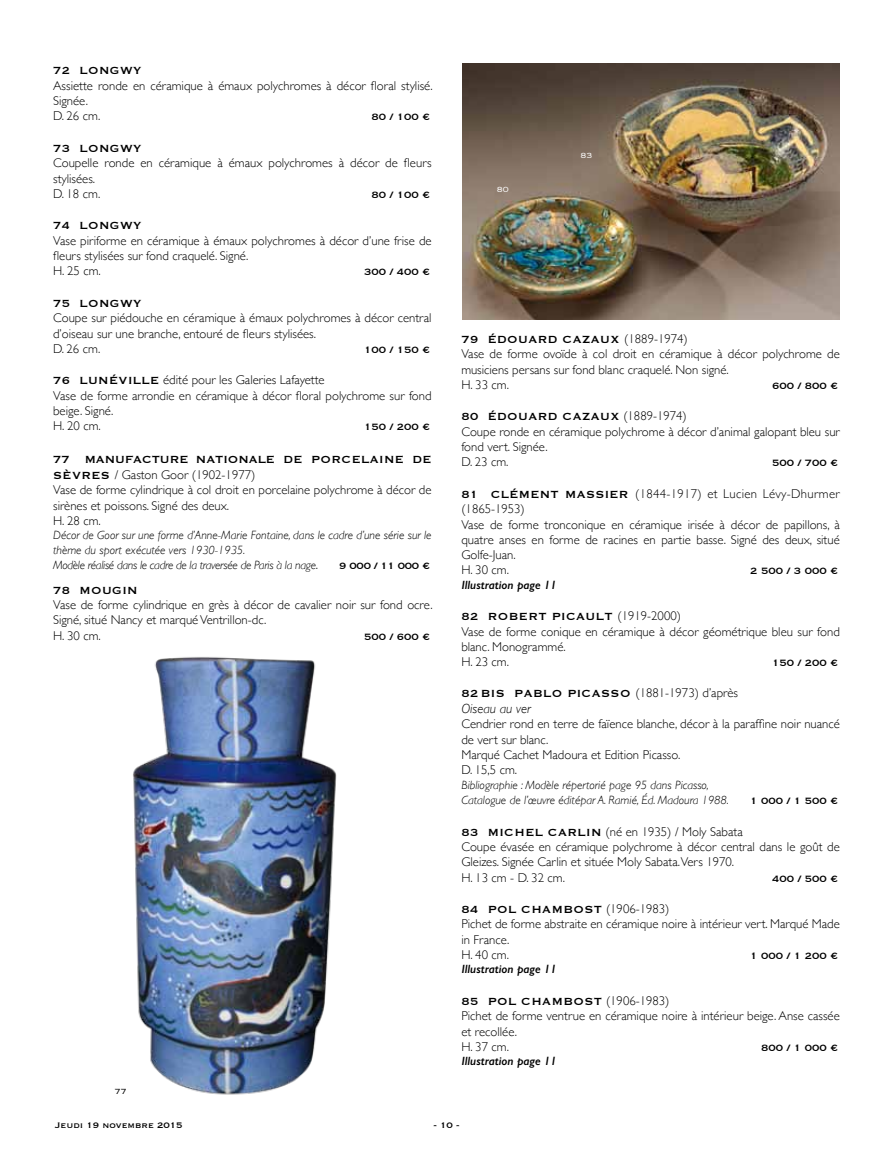
<style>
.page{position:relative;width:893px;height:1149px;background:#fff}
.page>*{position:absolute;margin:0;border:0;box-sizing:border-box;transform-origin:0 0}
.t1{font:13.5px "Copperplate";letter-spacing:.03em;color:#000}
.t2{font:13.5px "Copperplate";letter-spacing:-.005em;color:#000}
.t3{font:italic 300 13.5px "Gill Sans";color:#000}
.t4{font:300 12.75px/15.3px "Gill Sans";color:#000}
.t5{font:italic 300 12px/14.9px "Gill Sans";color:#000}
.t6{font:12px "Copperplate";color:#000}
.t7{font:italic 600 12px "Gill Sans";color:#000}
.t8{font:10.5px "Copperplate";color:#000}
.t9{font:300 9.75px "Copperplate";color:#fff}
.t10{font:300 9.75px "Copperplate";color:#000}
.s1{font-family:"Copperplate";font-weight:400;font-size:13.5px}
.s2{font-style:normal;font-size:12.75px}
.s3{font-family:"Gill Sans";font-weight:300;font-size:12.75px}
</style>
<div class="page">
<img style="left:133px;top:657px;width:204px;height:438px">
<img style="left:462px;top:64px;width:378px;height:255px">
<p class="t1" style="left:53px;top:62px;width:90px">72 Longwy</p>
<p class="t4" style="left:53px;top:77px;width:381px">Assiette ronde en céramique à émaux polychromes à décor floral stylisé.<br>Signée.<br>D. 26 cm.</p>
<p class="t6" style="left:371px;top:109px;width:60px">80 / 100 €</p>
<p class="t1" style="left:53px;top:139px;width:90px">73 Longwy</p>
<p class="t4" style="left:53px;top:155px;width:380px">Coupelle ronde en céramique à émaux polychromes à décor de fleurs stylisées.<br>D. 18 cm.</p>
<p class="t6" style="left:371px;top:187px;width:60px">80 / 100 €</p>
<p class="t1" style="left:53px;top:217px;width:90px">74 Longwy</p>
<p class="t4" style="left:53px;top:232px;width:380px">Vase piriforme en céramique à émaux polychromes à décor d’une frise de fleurs stylisées sur fond craquelé. Signé.<br>H. 25 cm.</p>
<p class="t6" style="left:364px;top:264px;width:67px">300 / 400 €</p>
<p class="t1" style="left:53px;top:294px;width:90px">75 Longwy</p>
<p class="t4" style="left:53px;top:310px;width:380px">Coupe sur piédouche en céramique à émaux polychromes à décor central d’oiseau sur une branche, entouré de fleurs stylisées.<br>D. 26 cm.</p>
<p class="t6" style="left:364px;top:341px;width:67px">100 / 150 €</p>
<p class="t4" style="left:53px;top:372px;width:380px"><span class="s1">76 Lunéville</span> édité pour les Galeries Lafayette<br>Vase de forme arrondie en céramique à décor floral polychrome sur fond beige. Signé.<br>H. 20 cm.</p>
<p class="t6" style="left:364px;top:419px;width:67px">150 / 200 €</p>
<p class="t2" style="left:53px;top:450px;width:378px">77 Manufacture nationale de porcelaine de</p>
<p class="t4" style="left:53px;top:466px;width:380px"><span class="s1">S èvre s</span> / Gaston Goor (1902-1977)<br>Vase de forme cylindrique à col droit en porcelaine polychrome à décor de sirènes et poissons. Signé des deux.<br>H. 28 cm.</p>
<p class="t5" style="left:53px;top:527px;width:380px">Décor de Goor sur une forme d’Anne-Marie Fontaine, dans le cadre d’une série sur le thème du sport exécutée vers 1930-1935.<br>Modèle réalisé dans le cadre de la traversée de Paris à la nage<span class="s2">.</span></p>
<p class="t6" style="left:339px;top:557px;width:92px">9 000 / 11 000 €</p>
<p class="t1" style="left:53px;top:581px;width:86px">78 Mougin</p>
<p class="t4" style="left:53px;top:596px;width:381px">Vase de forme cylindrique en grès à décor de cavalier noir sur fond ocre.<br>Signé, situé Nancy et marqué Ventrillon-dc.<br>H. 30 cm.</p>
<p class="t6" style="left:364px;top:628px;width:67px">500 / 600 €</p>
<p class="t10" style="left:115px;top:1084px;width:13px">77</p>
<p class="t9" style="left:497px;top:182px;width:13px">80</p>
<p class="t9" style="left:580px;top:149px;width:13px">83</p>
<p class="t1" style="left:461px;top:330px;width:228px">79 Édouard Cazaux <span class="s3">(1889-1974)</span></p>
<p class="t4" style="left:461px;top:346px;width:380px">Vase de forme ovoïde à col droit en céramique à décor polychrome de musiciens persans sur fond blanc craquelé. Non signé.<br>H. 33 cm.</p>
<p class="t6" style="left:772px;top:377px;width:67px">600 / 800 €</p>
<p class="t1" style="left:461px;top:408px;width:227px">80 Édouard Cazaux <span class="s3">(1889-1974)</span></p>
<p class="t4" style="left:461px;top:423px;width:380px">Coupe ronde en céramique polychrome à décor d’animal galopant bleu sur fond vert. Signée.<br>D. 23 cm.</p>
<p class="t6" style="left:772px;top:455px;width:67px">500 / 700 €</p>
<p class="t4" style="left:461px;top:485px;width:380px"><span class="s1">81 Clément Massier</span> (1844-1917) et Lucien Lévy-Dhurmer (1865-1953)<br>Vase de forme tronconique en céramique irisée à décor de papillons, à quatre anses en forme de racines en partie basse. Signé des deux, situé Golfe-Juan.<br>H. 30 cm.</p>
<p class="t6" style="left:750px;top:563px;width:89px">2 500 / 3 000 €</p>
<p class="t7" style="left:461px;top:577px;width:97px">Illustration page 11</p>
<p class="t1" style="left:461px;top:607px;width:221px">82 Robert Picault <span class="s3">(1919-2000)</span></p>
<p class="t4" style="left:461px;top:623px;width:380px">Vase de forme conique en céramique à décor géométrique bleu sur fond blanc. Monogrammé.<br>H. 23 cm.</p>
<p class="t6" style="left:772px;top:655px;width:67px">150 / 200 €</p>
<p class="t1" style="left:461px;top:684px;width:25px">82 BIS</p>
<p class="t4" style="left:514px;top:684px;width:225px"><span class="s1">Pablo Picasso</span> (1881-1973) d’après</p>
<p class="t3" style="left:461px;top:700px;width:71px">Oiseau au ver</p>
<p class="t4" style="left:461px;top:715px;width:380px">Cendrier rond en terre de faïence blanche, décor à la paraffine noir nuancé de vert sur blanc.<br>Marqué Cachet Madoura et Edition Picasso.<br>D. 15,5 cm.</p>
<p class="t5" style="left:461px;top:777px;width:269px;line-height:15.3px">Bibliographie : Modèle répertorié page 95 dans Picasso,<br>Catalogue de l’œuvre éditépar A. Ramié, Éd. Madoura 1988.</p>
<p class="t6" style="left:750px;top:792px;width:89px">1 000 / 1 500 €</p>
<p class="t4" style="left:461px;top:823px;width:380px"><span class="s1">83 M iche l Carlin</span> (né en 1935) / Moly Sabata<br>Coupe évasée en céramique polychrome à décor central dans le goût de Gleizes. Signée Carlin et située Moly Sabata.Vers 1970.<br>H. 13 cm - D. 32 cm.</p>
<p class="t6" style="left:772px;top:870px;width:67px">400 / 500 €</p>
<p class="t1" style="left:461px;top:900px;width:210px">84 Pol Chambost <span class="s3">(1906-1983)</span></p>
<p class="t4" style="left:461px;top:915px;width:380px">Pichet de forme abstraite en céramique noire à intérieur vert. Marqué Made in France.<br>H. 40 cm.</p>
<p class="t6" style="left:750px;top:947px;width:89px">1 000 / 1 200 €</p>
<p class="t7" style="left:461px;top:961px;width:97px">Illustration page 11</p>
<p class="t1" style="left:461px;top:992px;width:210px">85 Pol Chambost <span class="s3">(1906-1983)</span></p>
<p class="t4" style="left:461px;top:1007px;width:380px">Pichet de forme ventrue en céramique noire à intérieur beige. Anse cassée et recollée.<br>H. 37 cm.</p>
<p class="t6" style="left:761px;top:1039px;width:78px">800 / 1 000 €</p>
<p class="t7" style="left:461px;top:1053px;width:97px">Illustration page 11</p>
<p class="t8" style="left:55px;top:1117px;width:129px">Jeudi 19 novembre 2015</p>
<p class="t8" style="left:433px;top:1117px;width:28px">- 10 -</p>
</div>
